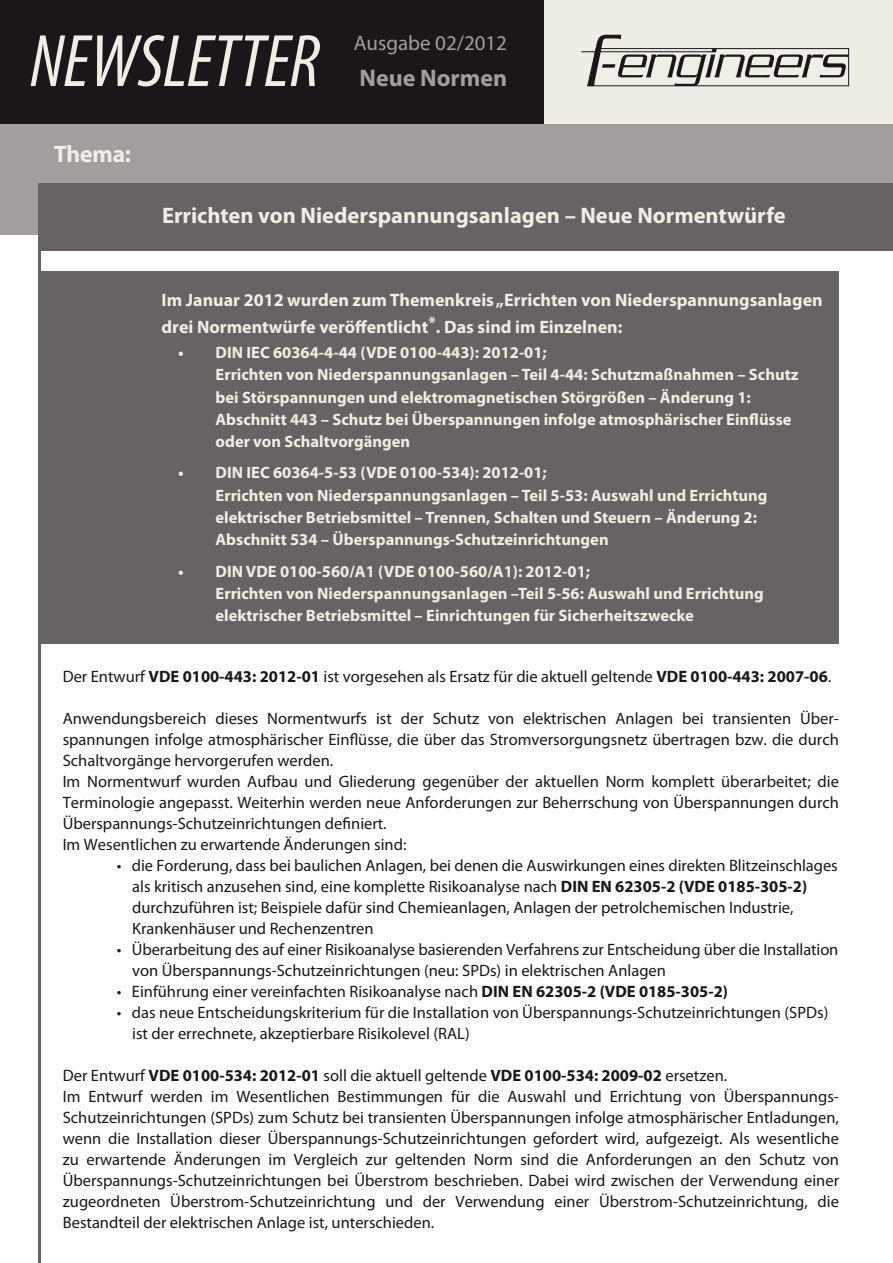
<style>
.page{position:relative;width:893px;height:1263px;background:#fff}
.page>*{position:absolute;margin:0;border:0;box-sizing:border-box;transform-origin:0 0}
.t1{font:italic condensed 75px "Myriad Pro";letter-spacing:-.005em;color:#efeee5}
.t2{font:700 24px "Myriad Pro";color:#a19e9d}
.t3{font:24px "Myriad Headline";color:#efeee5}
.t4{font:700 22.5px "Myriad Pro";color:#efeee5}
.t5{font:21px "Myriad Pro";color:#a19e9d}
.t6{font:700 18px/27px "Myriad Pro";color:#efeee5}
.t7{font:16.5px/21px "Myriad Pro";color:#1a161a}
.t8{font:700 16.5px/22.2px "Myriad Pro";color:#efeee5}
.s1{font-weight:700}
</style>
<div class="page">
<div style="left:38px;top:271px;width:801px;height:372px;background:#676263"></div>
<div style="left:0;top:0;width:544px;height:125px;background:#1a161a"></div>
<div style="left:544px;top:0;width:349px;height:125px;background:#efeee5"></div>
<div style="left:0;top:125px;width:893px;height:110px;background:#a19e9d"></div>
<svg style="left:587px;top:35px;width:262px;height:51px"></svg>
<hr style="left:581px;top:51px;width:135px;height:1px;background:#1a161a">
<hr style="left:38px;top:213px;width:2px;height:1050px;background:#676263">
<div style="left:38px;top:183px;width:855px;height:68px;background:#676263"></div>
<h1 class="t1" style="left:30px;top:16px;width:291px">NEWSLETTER</h1>
<h2 class="t3" style="left:54px;top:141px;width:78px">Thema:</h2>
<p class="t5" style="left:354px;top:30px;width:155px">Ausgabe 02/2012</p>
<h2 class="t2" style="left:360px;top:62px;width:149px">Neue Normen</h2>
<h3 class="t4" style="left:162px;top:201px;width:625px">Errichten von Niederspannungsanlagen – Neue Normentwürfe</h3>
<p class="t6" style="left:162px;top:286px;width:663px">Im Januar 2012 wurden zum Themenkreis „Errichten von Niederspannungsanlagen drei Normentwürfe veröffentlicht<sup>*</sup>. Das sind im Einzelnen:</p>
<p class="t8" style="left:216px;top:341px;width:584px;text-indent:-37px">• DIN IEC 60364-4-44 (VDE 0100-443): 2012-01;<br>Errichten von Niederspannungsanlagen – Teil 4-44: Schutzmaßnahmen – Schutz bei Störspannungen und elektromagnetischen Störgrößen – Änderung 1:<br>Abschnitt 443 – Schutz bei Überspannungen infolge atmosphärischer Einflüsse oder von Schaltvorgängen</p>
<p class="t8" style="left:216px;top:461px;width:553px;text-indent:-37px">• DIN IEC 60364-5-53 (VDE 0100-534): 2012-01;<br>Errichten von Niederspannungsanlagen – Teil 5-53: Auswahl und Errichtung elektrischer Betriebsmittel – Trennen, Schalten und Steuern – Änderung 2:<br>Abschnitt 534 – Überspannungs-Schutzeinrichtungen</p>
<p class="t8" style="left:216px;top:559px;width:550px;text-indent:-37px">• DIN VDE 0100-560/A1 (VDE 0100-560/A1): 2012-01;<br>Errichten von Niederspannungsanlagen –Teil 5-56: Auswahl und Errichtung elektrischer Betriebsmittel – Einrichtungen für Sicherheitszwecke</p>
<p class="t7" style="left:63px;top:666px;width:770px">Der Entwurf <span class="s1">VDE 0100-443: 2012-01</span> ist vorgesehen als Ersatz für die aktuell geltende <span class="s1">VDE 0100-443: 2007-06</span>.</p>
<p class="t7" style="left:63px;top:708px;width:778px">Anwendungsbereich dieses Normentwurfs ist der Schutz von elektrischen Anlagen bei transienten Über&shy;spannungen infolge atmosphärischer Einflüsse, die über das Stromversorgungsnetz übertragen bzw. die durch Schaltvorgänge hervorgerufen werden.<br>Im Normentwurf wurden Aufbau und Gliederung gegenüber der aktuellen Norm komplett überarbeitet; die Terminologie angepasst. Weiterhin werden neue Anforderungen zur Beherrschung von Überspannungen durch Überspannungs-Schutzeinrichtungen definiert.<br>Im Wesentlichen zu erwartende Änderungen sind:</p>
<p class="t7" style="left:132px;top:855px;width:707px;text-indent:-15px">• die Forderung, dass bei baulichen Anlagen, bei denen die Auswirkungen eines direkten Blitzeinschlages als kritisch anzusehen sind, eine komplette Risikoanalyse nach <span class="s1">DIN EN 62305-2 (VDE 0185-305-2) </span>durchzuführen ist; Beispiele dafür sind Chemieanlagen, Anlagen der petrolchemischen Industrie, Krankenhäuser und Rechenzentren</p>
<p class="t7" style="left:132px;top:939px;width:708px;text-indent:-15px">• Überarbeitung des auf einer Risikoanalyse basierenden Verfahrens zur Entscheidung über die Installation von Überspannungs-Schutzeinrichtungen (neu: SPDs) in elektrischen Anlagen</p>
<p class="t7" style="left:117px;top:981px;width:613px">• Einführung einer vereinfachten Risikoanalyse nach <span class="s1">DIN EN 62305-2 (VDE 0185-305-2)</span></p>
<p class="t7" style="left:132px;top:1002px;width:698px;text-indent:-15px">• das neue Entscheidungskriterium für die Installation von Überspannungs-Schutzeinrichtungen (SPDs) ist der errechnete, akzeptierbare Risikolevel (RAL)</p>
<p class="t7" style="left:63px;top:1065px;width:778px">Der Entwurf <span class="s1">VDE 0100-534: 2012-01</span> soll die aktuell geltende <span class="s1">VDE 0100-534: 2009-02</span> ersetzen.<br>Im Entwurf werden im Wesentlichen Bestimmungen für die Auswahl und Errichtung von Überspannungs-Schutzeinrichtungen (SPDs) zum Schutz bei transienten Überspannungen infolge atmosphärischer Entladungen, wenn die Installation dieser Überspannungs-Schutzeinrichtungen gefordert wird, aufgezeigt. Als wesentliche zu erwartende Änderungen im Vergleich zur geltenden Norm sind die Anforderungen an den Schutz von Überspannungs-Schutzeinrichtungen bei Überstrom beschrieben. Dabei wird zwischen der Verwendung einer zugeordneten Überstrom-Schutzeinrichtung und der Verwendung einer Überstrom-Schutzeinrichtung, die Bestandteil der elektrischen Anlage ist, unterschieden.</p>
</div>
